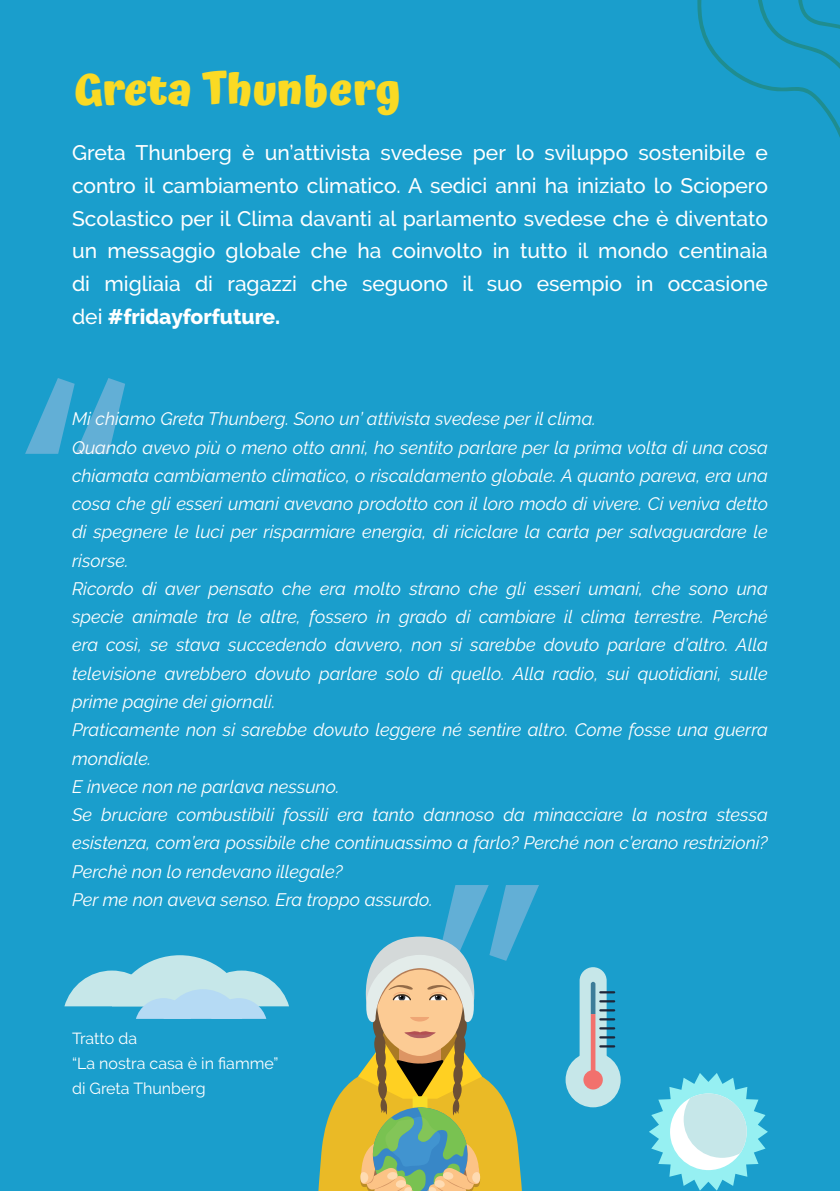
<style>
.page{position:relative;width:840px;height:1191px;background:#fff}
.page>*{position:absolute;margin:0;border:0;box-sizing:border-box;transform-origin:0 0}
.Titoli{font:700 44px "Atma";color:#fada24}
.testo_11pt_regular{font:500 21px/33px "Raleway";color:#fff;text-align:justify}
.testo_11pt_regular-2{font:italic 18px/28.2px "Raleway";color:#fff;text-align:justify}
.didascalie{font:16px "Raleway";color:#fff}
.s1{font-weight:800}
</style>
<div class="page">
<div style="left:0;top:0;width:839px;height:1191px;background:#1a9ecc"></div>
<svg style="left:318px;top:885px;width:220px;height:306px"></svg>
<svg style="left:64px;top:955px;width:225px;height:64px"></svg>
<div style="left:565px;top:1052px;width:55px;height:55px;background:#c6e7e9;border-radius:50%"></div>
<div style="left:579px;top:967px;width:27px;height:113px;background:#c6e7e9;border-radius:14px"></div>
<div style="left:583px;top:1070px;width:19px;height:19px;background:#f2716d;border-radius:50%"></div>
<svg style="left:590px;top:981px;width:23px;height:101px"></svg>
<svg style="left:649px;top:1073px;width:118px;height:117px"></svg>
<svg style="left:25px;top:378px;width:100px;height:76px"></svg>
<svg style="left:697px;top:0;width:142px;height:135px"></svg>
<p class="Titoli" style="left:74px;top:64px;width:328px">Greta Thunberg</p>
<p class="testo_11pt_regular" style="left:72px;top:136px;width:697px">Greta Thunberg è un’attivista svedese per lo sviluppo sostenibile e contro il cambiamento climatico. A sedici anni ha iniziato lo Sciopero Scolastico per il Clima davanti al parlamento svedese che è diventato un messaggio globale che ha coinvolto in tutto il mondo centinaia di migliaia di ragazzi che seguono il suo esempio in occasione dei <span class="s1">#fridayforfuture.</span></p>
<p class="testo_11pt_regular-2" style="left:72px;top:405px;width:525px">Mi chiamo Greta Thunberg. Sono un’ attivista svedese per il clima.</p>
<p class="testo_11pt_regular-2" style="left:72px;top:433px;width:697px">Quando avevo più o meno otto anni, ho sentito parlare per la prima volta di una cosa chiamata cambiamento climatico, o riscaldamento globale. A quanto pareva, era una cosa che gli esseri umani avevano prodotto con il loro modo di vivere. Ci veniva detto di spegnere le luci per risparmiare energia, di riciclare la carta per salvaguardare le risorse.</p>
<p class="testo_11pt_regular-2" style="left:72px;top:574px;width:697px">Ricordo di aver pensato che era molto strano che gli esseri umani, che sono una specie animale tra le altre, fossero in grado di cambiare il clima terrestre. Perché era così, se stava succedendo davvero, non si sarebbe dovuto parlare d’altro. Alla televisione avrebbero dovuto parlare solo di quello. Alla radio, sui quotidiani, sulle prime pagine dei giornali.</p>
<p class="testo_11pt_regular-2" style="left:72px;top:715px;width:697px">Praticamente non si sarebbe dovuto leggere né sentire altro. Come fosse una guerra mondiale.</p>
<p class="testo_11pt_regular-2" style="left:72px;top:772px;width:269px">E invece non ne parlava nessuno.</p>
<p class="testo_11pt_regular-2" style="left:72px;top:800px;width:697px">Se bruciare combustibili fossili era tanto dannoso da minacciare la nostra stessa esistenza, com’era possibile che continuassimo a farlo? Perché non c’erano restrizioni?<br>Perchè non lo rendevano illegale?</p>
<p class="testo_11pt_regular-2" style="left:72px;top:885px;width:362px">Per me non aveva senso. Era troppo assurdo.</p>
<p class="didascalie" style="left:72px;top:1029px;width:66px">Tratto da</p>
<p class="didascalie" style="left:72px;top:1054px;width:208px">“La nostra casa è in fiamme”</p>
<p class="didascalie" style="left:72px;top:1079px;width:135px">di Greta Thunberg</p>
</div>
